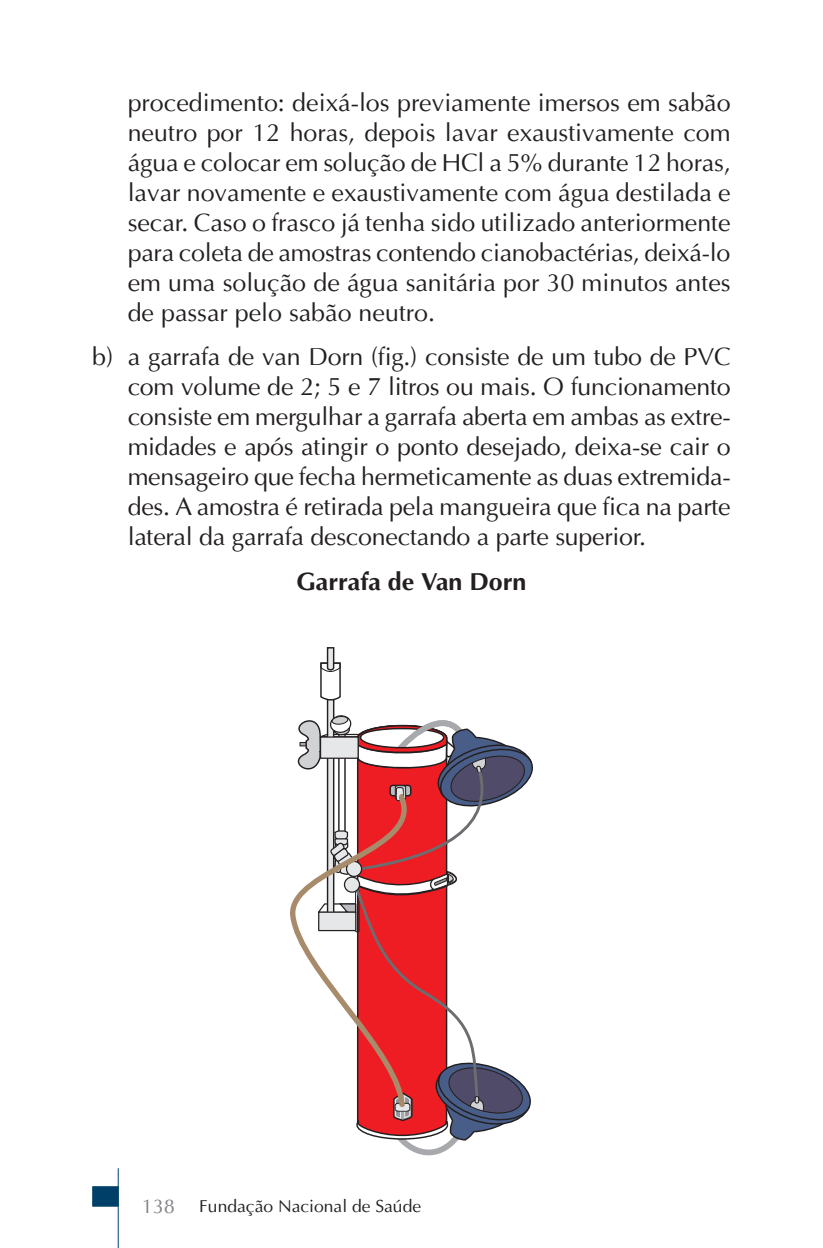
<style>
.page{position:relative;width:823px;height:1248px;background:#fff}
.page>*{position:absolute;margin:0;border:0;box-sizing:border-box;transform-origin:0 0}
.t1{font:25px/30px "Ottawa Plain";letter-spacing:-.005em;color:#231f20;text-align:justify}
.t2{font:700 25px "Ottawa";color:#231f20}
.t3{font:17.5px "Ottawa Plain";color:#231f20}
.s1{font-size:20px;color:#808285}
</style>
<div class="page">
<div style="left:93px;top:1186px;width:25px;height:19px;background:#004068;border:1px solid #004068"></div>
<hr style="left:118px;top:1168px;width:1px;height:79px;background:#004068">
<svg style="left:328px;top:700px;width:4px;height:7px"></svg>
<div style="left:326px;top:696px;width:8px;height:217px;border:1px solid #231f20"></div>
<svg style="left:320px;top:647px;width:21px;height:53px"></svg>
<svg style="left:290px;top:707px;width:242px;height:448px"></svg>
<p class="t1" style="left:128px;top:88px;width:604px">procedimento: deixá-los previamente imersos em sabão neutro por 12 horas, depois lavar exaustivamente com água e colocar em solução de HCl a 5% durante 12 horas, lavar novamente e exaustivamente com água destilada e secar. Caso o frasco já tenha sido utilizado anteriormente para coleta de amostras contendo cianobactérias, deixá-lo em uma solução de água sanitária por 30 minutos antes de passar pelo sabão neutro.</p>
<p class="t1" style="left:128px;top:342px;width:604px;text-indent:-35px">b) a garrafa de van Dorn (fig.) consiste de um tubo de PVC com volume de 2; 5 e 7 litros ou mais. O funcionamento consiste em mergulhar a garrafa aberta em ambas as extre&shy;midades e após atingir o ponto desejado, deixa-se cair o mensageiro que fecha hermeticamente as duas extremida&shy;des. A amostra é retirada pela mangueira que fica na parte lateral da garrafa desconectando a parte superior.</p>
<p class="t2" style="left:296px;top:565px;width:231px">Garrafa de Van Dorn</p>
<p class="t3" style="left:142px;top:1195px;width:281px"><span class="s1">138</span> Fundação Nacional de Saúde</p>
</div>
